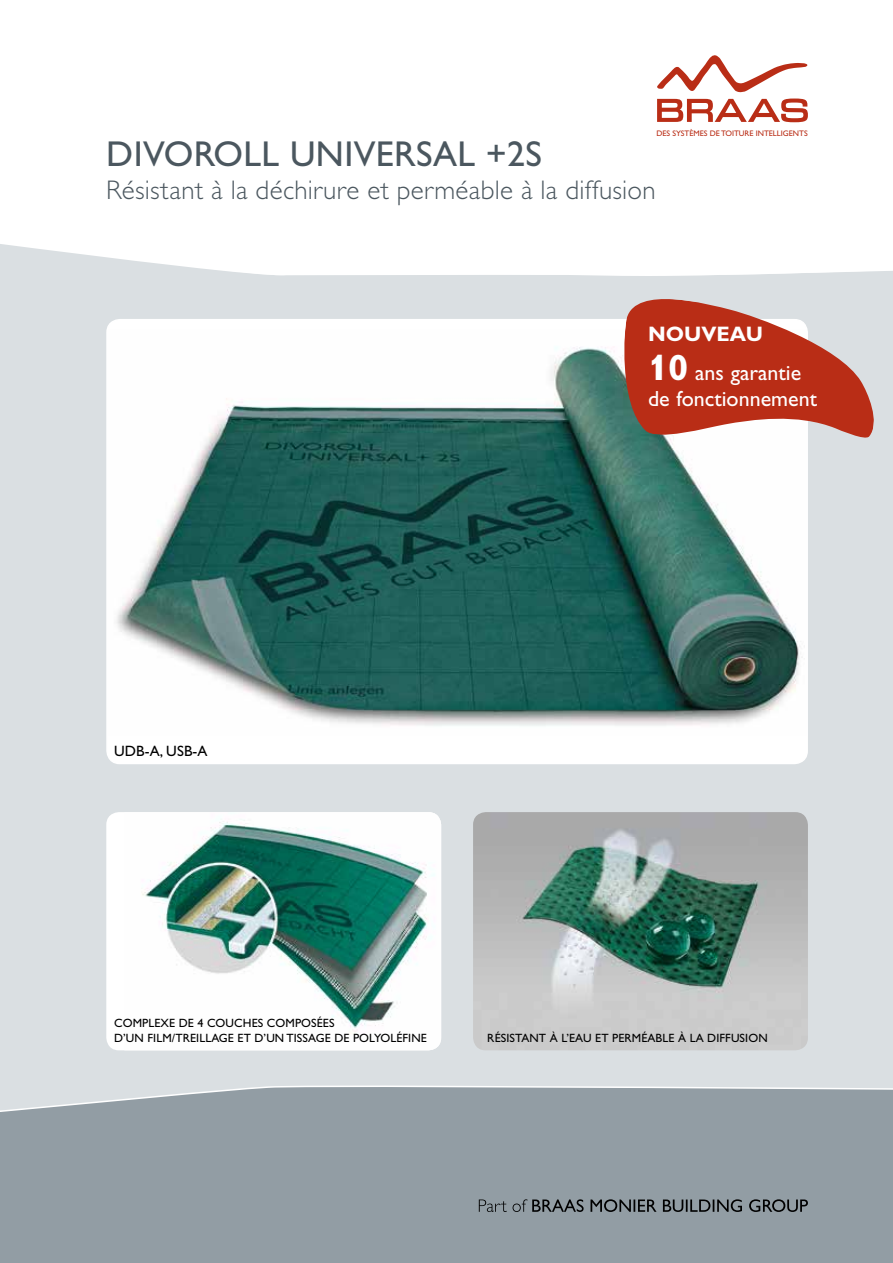
<style>
.page{position:relative;width:893px;height:1263px;background:#fff}
.page>*{position:absolute;margin:0;border:0;box-sizing:border-box;transform-origin:0 0}
.t1{font:36px "Gill Alt One";letter-spacing:.01em;color:#4b575f}
.t2{font:300 27px "Gill Alt One";letter-spacing:.01em;color:#4b575f}
.t3{font:21.9px/26.4px "Gill Alt One";color:#fff}
.t4{font:700 21px "Gill Alt One";color:#fff}
.t5{font:15px "Gill Alt One";letter-spacing:.01em;color:#000}
.t6{font:12px/14.4px "Gill Alt One";letter-spacing:.01em;color:#000}
.t7{font:8.1px "Gill Alt One";color:#b92d16}
.s1{font-weight:700;font-size:36.6px}
</style>
<div class="page">
<div style="left:0;top:276px;width:893px;height:809px;background:#dadfe2"></div>
<svg style="left:107px;top:320px;width:700px;height:443px"></svg>
<img style="left:109px;top:330px;width:696px;height:406px">
<div style="left:106px;top:812px;width:335px;height:238px;background:#fff;border-radius:13px"></div>
<img style="left:142px;top:812px;width:299px;height:238px">
<img style="left:473px;top:812px;width:335px;height:238px">
<svg style="left:0;top:64px;width:893px;height:212px"></svg>
<div style="left:0;top:1085px;width:893px;height:178px;background:#929da4"></div>
<svg style="left:479px;top:1199px;width:329px;height:13px;background:#666d72"></svg>
<svg style="left:657px;top:55px;width:150px;height:37px"></svg>
<svg style="left:657px;top:99px;width:151px;height:23px"></svg>
<svg style="left:614px;top:294px;width:271px;height:165px;background:#c37a6d"></svg>
<p class="t7" style="left:656px;top:129px;width:153px">DES SYSTÈMES DE TOITURE INTELLIGENTS</p>
<h1 class="t1" style="left:106px;top:133px;width:437px">DIVOROLL UNIVERSAL +2S</h1>
<h2 class="t2" style="left:106px;top:175px;width:551px">Résistant à la déchirure et perméable à la diffusion</h2>
<h3 class="t4" style="left:648px;top:321px;width:117px">NOUVEAU</h3>
<h3 class="t3" style="left:648px;top:359px;width:170px"><span class="s1">10</span> ans garantie de fonctionnement</h3>
<p class="t5" style="left:114px;top:742px;width:95px">UDB-A, USB-A</p>
<p class="t6" style="left:114px;top:1016px;width:314px">COMPLEXE DE 4 COUCHES COMPOSÉES<br>D’UN FILM/TREILLAGE ET D’UN TISSAGE DE POLYOLÉFINE</p>
<p class="t6" style="left:487px;top:1030px;width:282px">RÉSISTANT À L’EAU ET PERMÉABLE À LA DIFFUSION</p>
</div>
